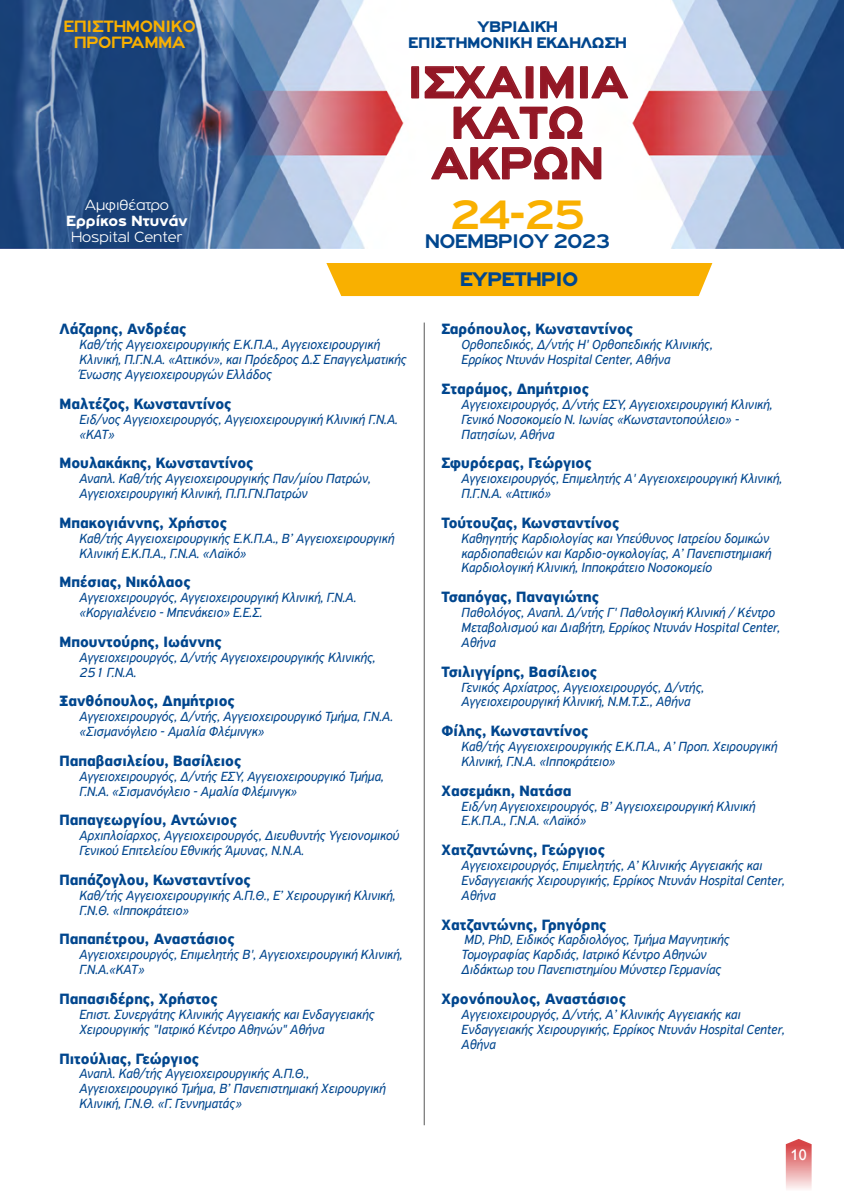
<style>
.page{position:relative;width:844px;height:1191px;background:#fff}
.page>*{position:absolute;margin:0;border:0;box-sizing:border-box;transform-origin:0 0}
.t1{font:700 47.43px/40.4px "PF Highway Gothic Ext";color:#931725;text-align:center}
.t2{font:700 43.75px "PF Highway Gothic Ext";color:#f9b000}
.t3{font:700 21px "PF Highway Gothic Ext";letter-spacing:-.03em;color:#00468e}
.t4{font:900 21px "PF Highway Gothic Ext";letter-spacing:-.025em;color:#00468e}
.t5{font:700 17.5px/15.8px "PF Highway Gothic Ext";letter-spacing:-.02em;color:#f9b000;text-align:center}
.t6{font:900 16.28px/16.3px "PF Highway Gothic Ext";letter-spacing:-.02em;color:#00468e;text-align:center}
.t7{font:700 15.75px "PF Highway Sans Pro";color:#00468e}
.t8{font:300 15.75px "PF Highway Gothic Ext";color:#fff}
.t9{font:900 15.75px "PF Highway Gothic Ext";color:#fff}
.t10{font:15.75px "Gill Sans Hel TF";color:#fff}
.t11{font:italic 14px/14.9px "PF Highway Sans Pro";color:#00468e}
</style>
<div class="page">
<svg style="left:785px;top:1139px;width:26px;height:50px"></svg>
<img style="left:0;top:0;width:843px;height:248px">
<div style="left:326px;top:263px;width:386px;height:33px;background:#f9b000"></div>
<div style="left:411px;top:66px;width:8px;height:32px;border:1px solid #931725"></div>
<svg style="left:589px;top:65px;width:40px;height:35px"></svg>
<svg style="left:424px;top:65px;width:159px;height:75px"></svg>
<svg style="left:429px;top:146px;width:173px;height:35px"></svg>
<hr style="left:424px;top:322px;width:1px;height:803px;background:#575756">
<p class="t5" style="left:64px;top:19px;width:132px">ΕΠΙΣΤΗΜΟΝΙΚΌ<br>ΠΡΌΓΡΑΜΜΑ</p>
<p class="t8" style="left:85px;top:197px;width:86px">Αμφιθέατρο</p>
<p class="t9" style="left:66px;top:212px;width:122px">Ερρίκος Ντυνάν</p>
<p class="t8" style="left:71px;top:228px;width:113px">Hospital Center</p>
<p class="t6" style="left:408px;top:18px;width:220px">ΥΒΡΙΔΙΚΉ<br>ΕΠΙΣΤΗΜΟΝΙΚΗ ΕΚΔΗΛΩΣΗ</p>
<h1 class="t1" style="left:407px;top:62px;width:222px">ΙΣΧΑΙΜΊΑ<br>ΚΆΤΩ<br>ΆΚΡΩΝ</h1>
<h2 class="t2" style="left:450px;top:191px;width:136px">24-25</h2>
<h3 class="t3" style="left:424px;top:230px;width:187px">NOEMBΡIOY 2023</h3>
<h3 class="t4" style="left:459px;top:268px;width:120px">ΕΥΡΕΤΗΡΙΟ</h3>
<p class="t7" style="left:60px;top:320px;width:128px">Λάζαρης, Ανδρέας</p>
<p class="t11" style="left:79px;top:337px;width:329px">Καθ/τής Αγγειοχειρουργικής Ε.Κ.Π.Α., Αγγειοχειρουργική<br>Κλινική, Π.Γ.Ν.Α. «Αττικόν», και Πρόεδρος Δ.Σ Επαγγελματικής<br>Ένωσης Αγγειοχειρουργών Ελλάδος</p>
<p class="t7" style="left:60px;top:394px;width:173px">Μαλτέζος, Κωνσταντίνος</p>
<p class="t11" style="left:79px;top:412px;width:320px">Ειδ/νος Αγγειοχειρουργός, Αγγειοχειρουργική Κλινική Γ.Ν.Α. «ΚΑΤ»</p>
<p class="t7" style="left:60px;top:454px;width:195px">Μουλακάκης, Κωνσταντίνος</p>
<p class="t11" style="left:79px;top:471px;width:293px">Αναπλ. Καθ/τής Αγγειοχειρουργικής Παν/μίου Πατρών,<br>Αγγειοχειρουργική Κλινική, Π.Π.ΓΝ.Πατρών</p>
<p class="t7" style="left:60px;top:513px;width:169px">Μπακογιάννης, Χρήστος</p>
<p class="t11" style="left:79px;top:531px;width:316px">Καθ/τής Αγγειοχειρουργικής Ε.Κ.Π.Α., Β’ Αγγειοχειρουργική<br>Κλινική Ε.Κ.Π.Α., Γ.Ν.Α. «Λαϊκό»</p>
<p class="t7" style="left:60px;top:573px;width:132px">Μπέσιας, Νικόλαος</p>
<p class="t11" style="left:79px;top:590px;width:278px">Αγγειοχειρουργός, Αγγειοχειρουργική Κλινική, Γ.Ν.Α. «Κοργιαλένειο - Μπενάκειο» Ε.Ε.Σ.</p>
<p class="t7" style="left:60px;top:632px;width:163px">Μπουντούρης, Ιωάννης</p>
<p class="t11" style="left:79px;top:650px;width:298px">Αγγειοχειρουργός, Δ/ντής Αγγειοχειρουργικής Κλινικής,<br>251 Γ.Ν.Α.</p>
<p class="t7" style="left:60px;top:692px;width:177px">Ξανθόπουλος, Δημήτριος</p>
<p class="t11" style="left:79px;top:709px;width:315px">Αγγειοχειρουργός, Δ/ντής, Αγγειοχειρουργικό Τμήμα, Γ.Ν.Α. «Σισμανόγλειο - Αμαλία Φλέμινγκ»</p>
<p class="t7" style="left:60px;top:751px;width:183px">Παπαβασιλείου, Βασίλειος</p>
<p class="t11" style="left:79px;top:769px;width:306px">Αγγειοχειρουργός, Δ/ντής ΕΣΥ, Αγγειοχειρουργικό Τμήμα,<br>Γ.Ν.Α. «Σισμανόγλειο - Αμαλία Φλέμινγκ»</p>
<p class="t7" style="left:60px;top:811px;width:179px">Παπαγεωργίου, Αντώνιος</p>
<p class="t11" style="left:79px;top:828px;width:321px">Αρχιπλοίαρχος, Αγγειοχειρουργός, Διευθυντής Υγειονομικού<br>Γενικού Επιτελείου Εθνικής Άμυνας, Ν.Ν.Α.</p>
<p class="t7" style="left:60px;top:870px;width:193px">Παπάζογλου, Κωνσταντίνος</p>
<p class="t11" style="left:79px;top:888px;width:318px">Καθ/τής Αγγειοχειρουργικής Α.Π.Θ., Ε’ Χειρουργική Κλινική,<br>Γ.Ν.Θ. «Ιπποκράτειο»</p>
<p class="t7" style="left:60px;top:930px;width:177px">Παπαπέτρου, Αναστάσιος</p>
<p class="t11" style="left:79px;top:947px;width:325px">Αγγειοχειρουργός, Επιμελητής Β', Αγγειοχειρουργική Κλινική,<br>Γ.Ν.Α.«ΚΑΤ»</p>
<p class="t7" style="left:60px;top:989px;width:159px">Παπασιδέρης, Χρήστος</p>
<p class="t11" style="left:79px;top:1007px;width:296px">Επιστ. Συνεργάτης Κλινικής Αγγειακής και Ενδαγγειακής<br>Χειρουργικής "Ιατρικό Κέντρο Αθηνών" Αθήνα</p>
<p class="t7" style="left:60px;top:1049px;width:141px">Πιτούλιας, Γεώργιος</p>
<p class="t11" style="left:79px;top:1066px;width:308px">Αναπλ. Καθ/τής Αγγειοχειρουργικής Α.Π.Θ.,<br>Αγγειοχειρουργικό Τμήμα, Β’ Πανεπιστημιακή Χειρουργική<br>Κλινική, Γ.Ν.Θ. «Γ. Γεννηματάς»</p>
<p class="t7" style="left:441px;top:320px;width:193px">Σαρόπουλος, Κωνσταντίνος</p>
<p class="t11" style="left:461px;top:337px;width:253px">Ορθοπεδικός, Δ/ντής H' Ορθοπεδικής Κλινικής,<br>Ερρίκος Ντυνάν Hospital Center, Αθήνα</p>
<p class="t7" style="left:441px;top:379px;width:149px">Σταράμος, Δημήτριος</p>
<p class="t11" style="left:461px;top:397px;width:312px">Αγγειοχειρουργός, Δ/ντής ΕΣΥ, Αγγειοχειρουργική Κλινική,<br>Γενικό Νοσοκομείο Ν. Ιωνίας «Κωνσταντοπούλειο» -<br>Πατησίων, Αθήνα</p>
<p class="t7" style="left:441px;top:454px;width:151px">Σφυρόερας, Γεώργιος</p>
<p class="t11" style="left:461px;top:471px;width:322px">Αγγειοχειρουργός, Επιμελητής Α' Αγγειοχειρουργική Κλινική,<br>Π.Γ.Ν.Α. «Αττικό»</p>
<p class="t7" style="left:441px;top:513px;width:179px">Τούτουζας, Κωνσταντίνος</p>
<p class="t11" style="left:461px;top:531px;width:311px">Καθηγητής Καρδιολογίας και Υπεύθυνος Iατρείου δομικών καρδιοπαθειών και Καρδιο-ογκολογίας, Α’ Πανεπιστημιακή<br>Καρδιολογική Κλινική, Ιπποκράτειο Νοσοκομείο</p>
<p class="t7" style="left:441px;top:588px;width:159px">Τσαπόγας, Παναγιώτης</p>
<p class="t11" style="left:461px;top:605px;width:320px">Παθολόγος, Αναπλ. Δ/ντής Γ' Παθολογική Κλινική / Κέντρο<br>Μεταβολισμού και Διαβήτη, Ερρίκος Ντυνάν Hospital Center,<br>Αθήνα</p>
<p class="t7" style="left:441px;top:662px;width:157px">Τσιλιγγίρης, Βασίλειος</p>
<p class="t11" style="left:461px;top:679px;width:244px">Γενικός Αρχίατρος, Αγγειοχειρουργός, Δ/ντής,<br>Αγγειοχειρουργική Κλινική, Ν.Μ.Τ.Σ., Αθήνα</p>
<p class="t7" style="left:441px;top:721px;width:148px">Φίλης, Κωνσταντίνος</p>
<p class="t11" style="left:461px;top:739px;width:317px">Καθ/τής Αγγειοχειρουργικής Ε.Κ.Π.Α., Α’ Προπ. Χειρουργική<br>Κλινική, Γ.Ν.Α. «Ιπποκράτειο»</p>
<p class="t7" style="left:441px;top:781px;width:131px">Χασεμάκη, Νατάσα</p>
<p class="t11" style="left:461px;top:798px;width:295px">Ειδ/νη Αγγειοχειρουργός, Β’ Αγγειοχειρουργική Κλινική<br>Ε.Κ.Π.Α., Γ.Ν.Α. «Λαϊκό»</p>
<p class="t7" style="left:441px;top:840px;width:165px">Χατζαντώνης, Γεώργιος</p>
<p class="t11" style="left:461px;top:858px;width:325px">Αγγειοχειρουργός, Επιμελητής, Α’ Κλινικής Αγγειακής και<br>Ενδαγγειακής Χειρουργικής, Ερρίκος Ντυνάν Hospital Center,<br>Αθήνα</p>
<p class="t7" style="left:441px;top:915px;width:166px">Χατζαντώνης, Γρηγόρης</p>
<p class="t11" style="left:461px;top:932px;width:270px">MD, PhD, Ειδικός Καρδιολόγος, Τμήμα Μαγνητικής<br>Τομογραφίας Καρδιάς, Ιατρικό Κέντρο Αθηνών<br>Διδάκτωρ του Πανεπιστημίου Μύνστερ Γερμανίας</p>
<p class="t7" style="left:441px;top:989px;width:186px">Χρονόπουλος, Αναστάσιος</p>
<p class="t11" style="left:461px;top:1007px;width:325px">Αγγειοχειρουργός, Δ/ντής, Α’ Κλινικής Αγγειακής και<br>Ενδαγγειακής Χειρουργικής, Ερρίκος Ντυνάν Hospital Center,<br>Αθήνα</p>
<p class="t10" style="left:790px;top:1146px;width:17px">10</p>
</div>
